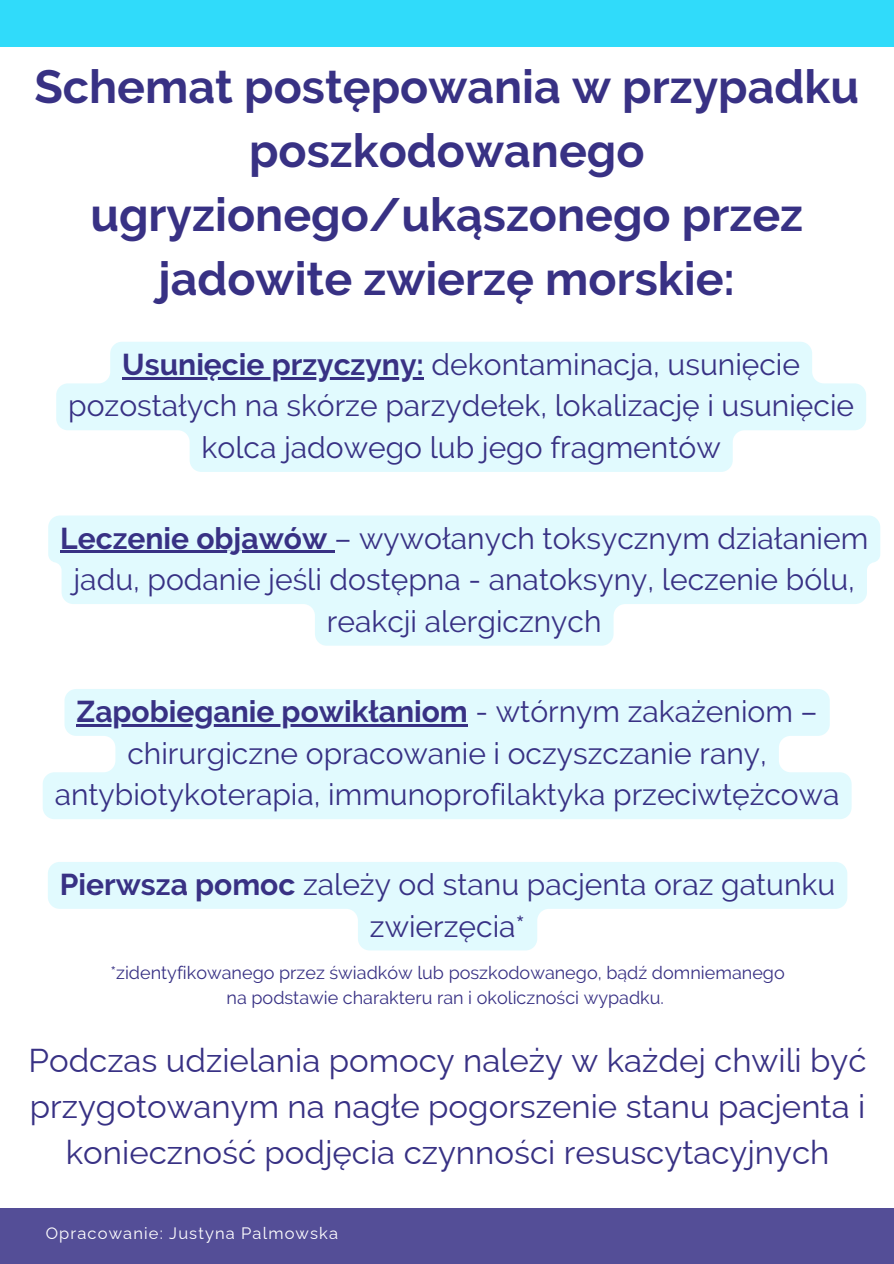
<style>
.page{position:relative;width:894px;height:1264px;background:#fff}
.page>*{position:absolute;margin:0;border:0;box-sizing:border-box;transform-origin:0 0}
.t1{font:700 46.5px/64.2px "Raleway";color:#383184;text-align:center}
.t2{font:33px/46.2px "Raleway";color:#383184;text-align:center}
.t3{font:30px/41.7px "Raleway";color:#383184;text-align:center}
.t4{font:18px/24.8px "Raleway";color:#383184;text-align:center}
.t5{font:16.5px "Raleway";letter-spacing:.07em;color:#fff}
.s1{font-weight:700}
</style>
<div class="page">
<div style="left:0;top:0;width:893px;height:46px;background:#30dbfa"></div>
<svg style="left:43px;top:689px;width:808px;height:130px;background:#e2f9fd"></svg>
<hr style="left:76px;top:724px;width:392px;height:2px;background:#383184">
<svg style="left:56px;top:342px;width:809px;height:130px;background:#e5fafd"></svg>
<hr style="left:122px;top:377px;width:302px;height:2px;background:#383184">
<svg style="left:48px;top:515px;width:832px;height:130px;fill:#e1fafe"></svg>
<hr style="left:60px;top:551px;width:274px;height:2px;background:#383184">
<svg style="left:48px;top:862px;width:799px;height:88px;fill:#e1fafe"></svg>
<div style="left:0;top:1208px;width:893px;height:55px;background:#544e97"></div>
<h2 class="t1" style="left:34px;top:54px;width:826px">Schemat postępowania w przypadku poszkodowanego ugryzionego/ukąszonego przez jadowite zwierzę morskie:</h2>
<h2 class="t3" style="left:68px;top:343px;width:787px"><span class="s1">Usunięcie przyczyny:</span> dekontaminacja, usunięcie pozostałych na skórze parzydełek, lokalizację i usunięcie kolca jadowego lub jego fragmentów</h2>
<h2 class="t3" style="left:60px;top:517px;width:809px"><span class="s1">Leczenie objawów</span> – wywołanych toksycznym działaniem jadu, podanie jeśli dostępna - anatoksyny, leczenie bólu, reakcji alergicznych</h2>
<h1 class="t3" style="left:55px;top:690px;width:786px"><span class="s1">Zapobieganie powikłaniom</span> - wtórnym zakażeniom – chirurgiczne opracowanie i oczyszczanie rany, antybiotykoterapia, immunoprofilaktyka przeciwtężcowa</h1>
<h2 class="t3" style="left:60px;top:863px;width:776px"><span class="s1">Pierwsza pomoc</span> zależy od stanu pacjenta oraz gatunku zwierzęcia*</h2>
<p class="t4" style="left:110px;top:960px;width:675px">*zidentyfikowanego przez świadków lub poszkodowanego, bądź domniemanego na podstawie charakteru ran i okoliczności wypadku.</p>
<h2 class="t2" style="left:28px;top:1037px;width:839px">Podczas udzielania pomocy należy w każdej chwili być przygotowanym na nagłe pogorszenie stanu pacjenta i konieczność podjęcia czynności resuscytacyjnych</h2>
<p class="t5" style="left:46px;top:1223px;width:294px">Opracowanie: Justyna Palmowska</p>
</div>
